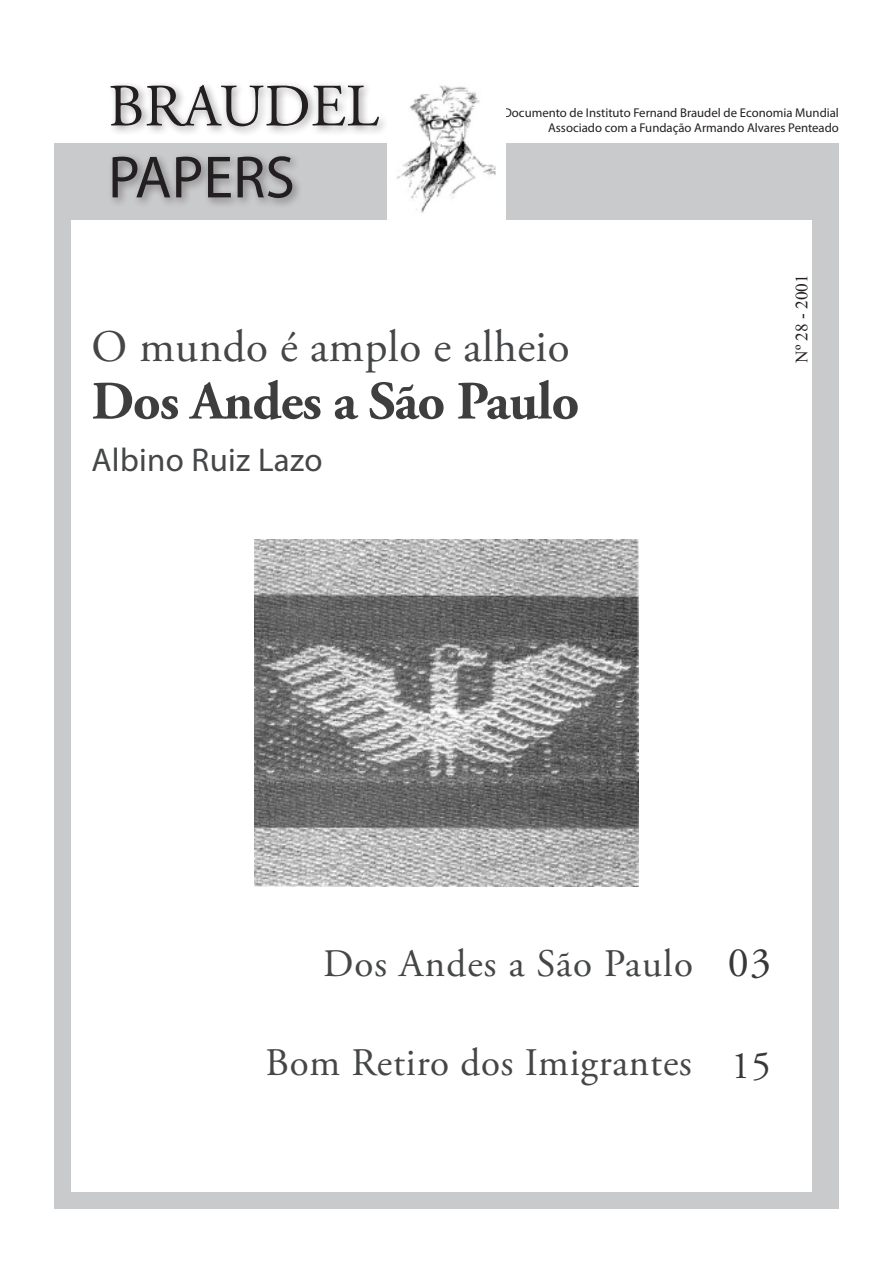
<style>
.page{position:relative;width:893px;height:1263px;background:#fff}
.page>*{position:absolute;margin:0;border:0;box-sizing:border-box;transform-origin:0 0}
.t1{font:60px "Adobe Garamond Pro";color:#231f20}
.t2{font:60px "Myriad Pro";color:#231f20}
.t3{font:700 54px "Adobe Garamond Pro";letter-spacing:-.015em;color:#3e3e3f}
.t4{font:45px "Adobe Garamond Pro";letter-spacing:.01em;color:#454647}
.t5{font:39px "Adobe Garamond Pro";letter-spacing:.02em;color:#454647}
.t6{font:33px "Myriad Pro";letter-spacing:.01em;color:#454647}
.t7{font:17.25px "Times New Roman";color:#231f20}
.t8{font:12.75px "Myriad Pro";color:#231f20}
.s1{font-size:42px;color:#383839}
.s2{color:#fff}
.s3{color:#383839}
</style>
<div class="page">
<div style="left:812px;top:196px;width:27px;height:1013px;background:#c9cacc"></div>
<div style="left:54px;top:1192px;width:785px;height:17px;background:#c9cacc"></div>
<div style="left:54px;top:143px;width:785px;height:77px;background:#c9cacc"></div>
<div style="left:106px;top:80px;width:283px;height:128px;background:#231f20;opacity:.46"></div>
<img style="left:387px;top:80px;width:119px;height:140px">
<div style="left:54px;top:220px;width:17px;height:989px;background:#c9cacc"></div>
<img style="left:255px;top:539px;width:383px;height:347px">
<p class="t1" style="left:108px;top:70px;width:272px">BRAUDEL</p>
<p class="t2" style="left:108px;top:140px;width:188px">PAPERS</p>
<p class="t8" style="left:503px;top:105px;width:337px">Documento de Instituto Fernand Braudel de Economia Mundial</p>
<p class="t8" style="left:548px;top:120px;width:292px">Associado com a Fundação Armando Alvares Penteado</p>
<p class="t4" style="left:92px;top:320px;width:479px">O mundo é amplo e alheio</p>
<p class="t3" style="left:92px;top:370px;width:489px">Dos Andes a São Paulo</p>
<p class="t6" style="left:92px;top:440px;width:233px">Albino Ruiz Lazo</p>
<p class="t7" style="left:790px;top:363px;width:90px;rotate:-90deg">Nº 28 - 2001</p>
<p class="t5" style="left:323px;top:940px;width:449px">Dos Andes a São Paulo <span class="s1">03</span></p>
<p class="t5" style="left:265px;top:1039px;width:507px">Bom Retiro dos Imigrantes <span class="s2">x</span><span class="s3">15</span></p>
</div>
